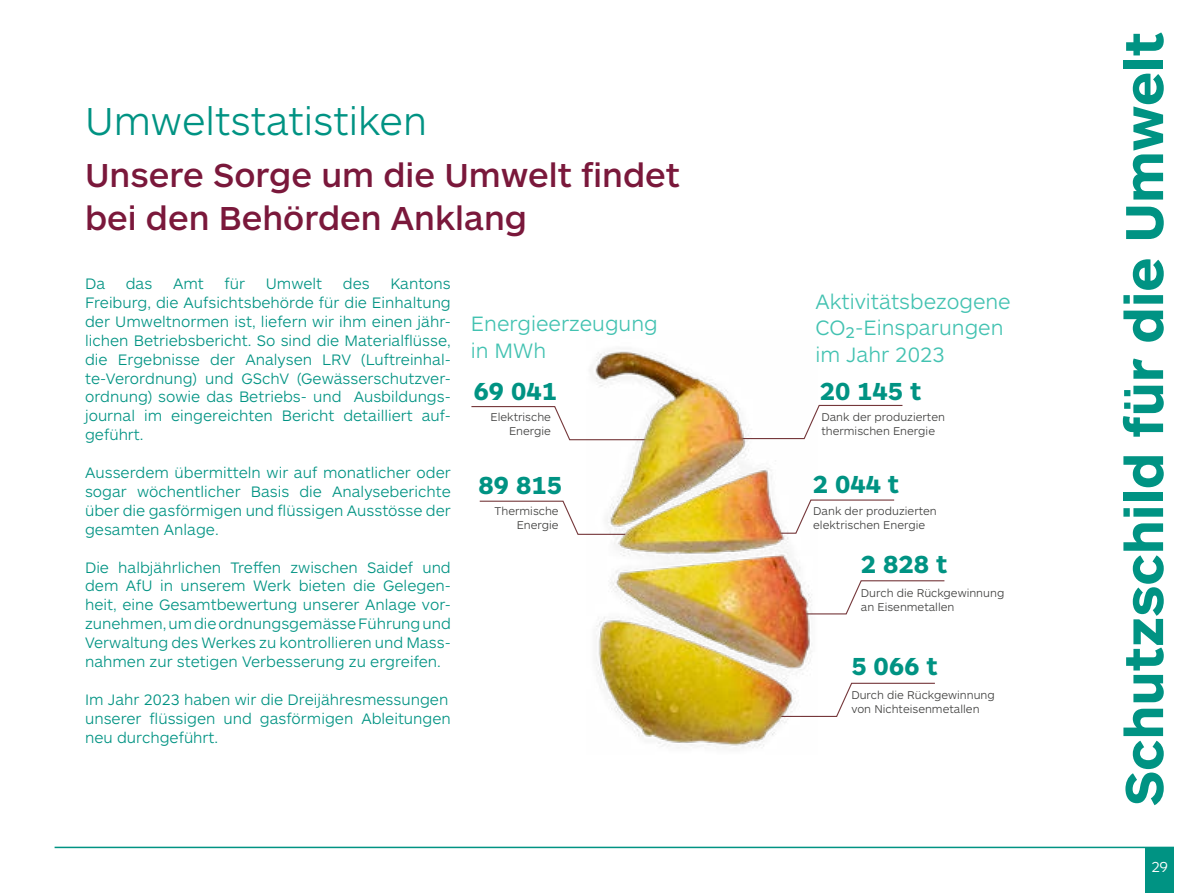
<style>
.page{position:relative;width:1191px;height:893px;background:#fff}
.page>*{position:absolute;margin:0;border:0;box-sizing:border-box;transform-origin:0 0}
.t1{font:700 55.5px "ARS Maquette Pro";color:#009383}
.t2{font:300 40.5px "ARS Maquette Pro";color:#009383}
.t3{font:500 34.5px/43.5px "ARS Maquette Pro";color:#7a183b}
.t4{font:700 25.65px "ARS Maquette Pro";color:#009383}
.t5{font:300 21.6px/26.4px "ARS Maquette Pro";color:#42c2b1}
.t6{font:300 15.75px/18.9px "ARS Maquette Pro";color:#009383;text-align:justify}
.t7{font:300 15px "ARS Maquette Pro";color:#fff}
.t8{font:300 11.7px/14px "ARS Maquette Pro";color:#3f3f3e}
.s1{font-size:25.5px}
</style>
<div class="page">
<hr style="left:55px;top:847px;width:1119px;height:1px;background:#009383">
<div style="left:1145px;top:847px;width:29px;height:46px;background:#009383"></div>
<svg style="left:471px;top:404px;width:432px;height:37px"></svg>
<svg style="left:479px;top:499px;width:416px;height:36px"></svg>
<svg style="left:817px;top:580px;width:128px;height:35px"></svg>
<svg style="left:817px;top:682px;width:118px;height:35px"></svg>
<img style="left:586px;top:351px;width:231px;height:397px">
<h2 class="t2" style="left:85px;top:95px;width:343px">Umweltstatistiken</h2>
<h3 class="t3" style="left:85px;top:151px;width:596px">Unsere Sorge um die Umwelt findet bei den Behörden Anklang</h3>
<p class="t6" style="left:85px;top:273px;width:22px">Da</p>
<p class="t6" style="left:126px;top:273px;width:28px">das</p>
<p class="t6" style="left:173px;top:273px;width:32px">Amt</p>
<p class="t6" style="left:224px;top:273px;width:22px">für</p>
<p class="t6" style="left:266px;top:273px;width:58px">Umwelt</p>
<p class="t6" style="left:343px;top:273px;width:28px">des</p>
<p class="t6" style="left:85px;top:273px;width:367px;text-indent:305px">Kantons Freiburg, die Aufsichtsbehörde für die Einhaltung der Umweltnormen ist, liefern wir ihm einen jähr&shy;lichen Betriebsbericht. So sind die Materialflüsse, die Ergebnisse der Analysen LRV (Luftreinhal&shy;te-Verordnung) und GSchV (Gewässerschutzver&shy;ordnung) sowie das Betriebs- und Ausbildungs&shy;journal im eingereichten Bericht detailliert auf&shy;geführt.</p>
<p class="t6" style="left:85px;top:462px;width:367px">Ausserdem übermitteln wir auf monatlicher oder sogar wöchentlicher Basis die Analyseberichte über die gasförmigen und flüssigen Ausstösse der gesamten Anlage.</p>
<p class="t6" style="left:85px;top:557px;width:367px">Die halbjährlichen Treffen zwischen Saidef und dem AfU in unserem Werk bieten die Gelegen&shy;heit, eine Gesamtbewertung unserer Anlage vor&shy;zunehmen, um die ordnungsgemässe Führung und Verwaltung des Werkes zu kontrollieren und Mass&shy;nahmen zur stetigen Verbesserung zu ergreifen.</p>
<p class="t6" style="left:85px;top:689px;width:367px;text-align:left">Im Jahr 2023 haben wir die Dreijähresmessungen unserer flüssigen und gasförmigen Ableitungen neu durchgeführt.</p>
<h3 class="t5" style="left:471px;top:309px;width:188px">Energieerzeugung in MWh</h3>
<h3 class="t5" style="left:815px;top:287px;width:197px">Aktivitätsbezogene<br>CO<span class="s1">2</span>-Einsparungen im Jahr 2023</h3>
<h3 class="t4" style="left:473px;top:375px;width:85px">69 041</h3>
<h3 class="t4" style="left:819px;top:375px;width:103px">20 145 t</h3>
<p class="t8" style="left:490px;top:410px;width:62px;text-align:right">Elektrische<br>Energie</p>
<p class="t8" style="left:821px;top:409px;width:125px">Dank der produzierten thermischen Energie</p>
<h3 class="t4" style="left:478px;top:468px;width:85px">89 815</h3>
<h3 class="t4" style="left:812px;top:468px;width:88px">2 044 t</h3>
<p class="t8" style="left:494px;top:504px;width:66px;text-align:right">Thermische<br>Energie</p>
<p class="t8" style="left:813px;top:503px;width:125px">Dank der produzierten elektrischen Energie</p>
<h3 class="t4" style="left:861px;top:547px;width:88px">2 828 t</h3>
<p class="t8" style="left:861px;top:585px;width:145px">Durch die Rückgewinnung an Eisenmetallen</p>
<h3 class="t4" style="left:851px;top:650px;width:88px">5 066 t</h3>
<p class="t8" style="left:851px;top:688px;width:145px">Durch die Rückgewinnung von Nichteisenmetallen</p>
<h1 class="t1" style="left:1107px;top:806px;width:776px;rotate:-90deg">Schutzschild für die Umwelt</h1>
<p class="t7" style="left:1151px;top:857px;width:18px">29</p>
</div>
